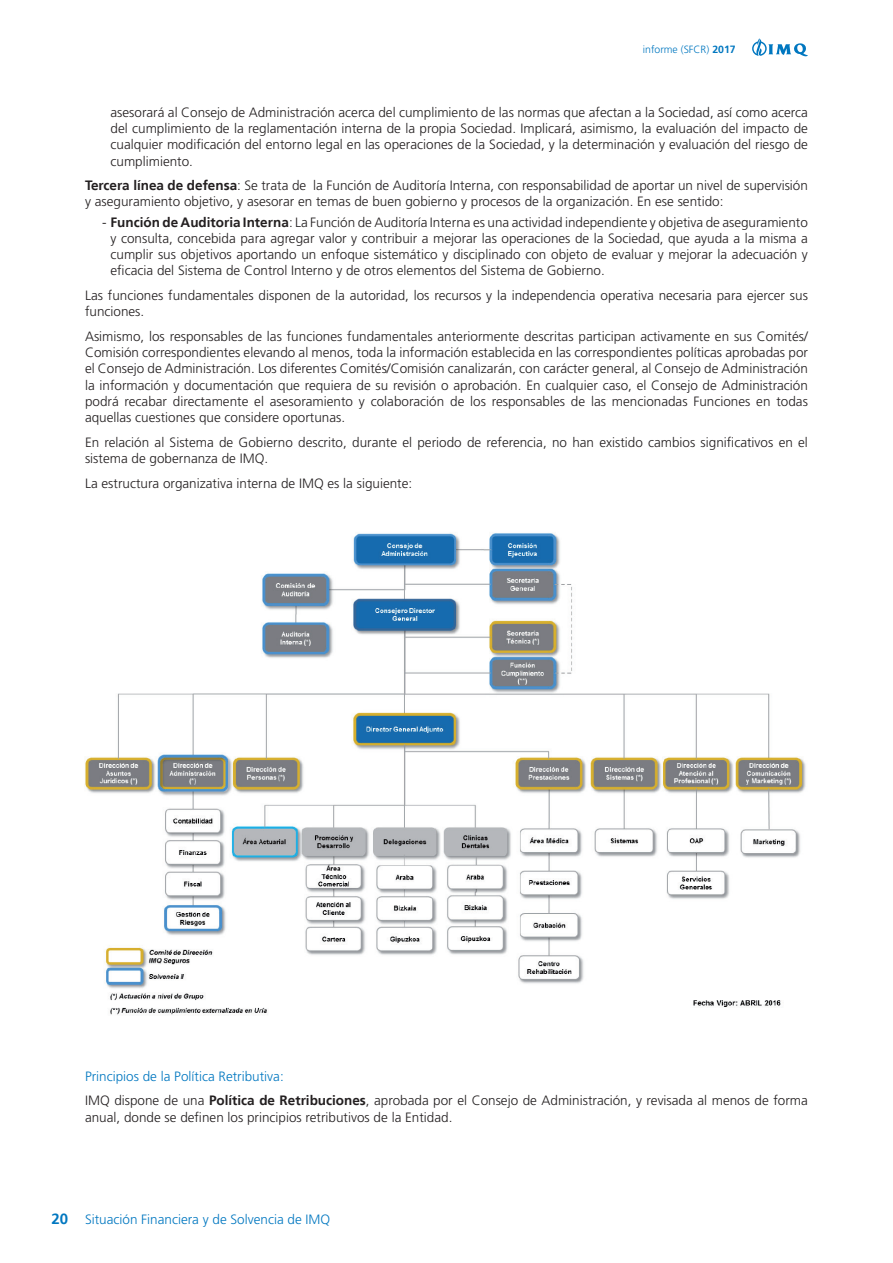
<style>
.page{position:relative;width:893px;height:1263px;background:#fff}
.page>*{position:absolute;margin:0;border:0;box-sizing:border-box;transform-origin:0 0}
.t1{font:300 13.5px/16.2px "Frutiger";color:#231f20}
.t2{font:300 13.5px "Frutiger";color:#0077c0}
.t3{font:300 10.5px "Frutiger";color:#0077c0}
.s1{font-family:"Frutiger LT";font-weight:700}
.s2{color:#0077c0}
.s3{font-family:"Frutiger LT";font-weight:700;font-size:15px}
</style>
<div class="page">
<svg style="left:752px;top:38px;width:56px;height:19px"></svg>
<img style="left:85px;top:533px;width:721px;height:482px">
<p class="t3" style="left:643px;top:43px;width:94px">informe (SFCR) <span class="s1">2017</span></p>
<p class="t1" style="left:111px;top:104px;width:699px;text-align:justify">asesorará al Consejo de Administración acerca del cumplimiento de las normas que afectan a la Sociedad, así como acerca del cumplimiento de la reglamentación interna de la propia Sociedad. Implicará, asimismo, la evaluación del impacto de cualquier modificación del entorno legal en las operaciones de la Sociedad, y la determinación y evaluación del riesgo de cumplimiento.</p>
<p class="t1" style="left:85px;top:177px;width:724px"><span class="s1">Tercera línea de defensa</span>: Se trata de la Función de Auditoría Interna, con responsabilidad de aportar un nivel de supervisión y aseguramiento objetivo, y asesorar en temas de buen gobierno y procesos de la organización. En ese sentido:</p>
<p class="t1" style="left:111px;top:214px;width:699px;text-align:justify;text-indent:-9px">- <span class="s1">Función de Auditoria Interna</span>: La Función de Auditoría Interna es una actividad independiente y objetiva de aseguramiento y consulta, concebida para agregar valor y contribuir a mejorar las operaciones de la Sociedad, que ayuda a la misma a cumplir sus objetivos aportando un enfoque sistemático y disciplinado con objeto de evaluar y mejorar la adecuación y eficacia del Sistema de Control Interno y de otros elementos del Sistema de Gobierno.</p>
<p class="t1" style="left:85px;top:287px;width:724px">Las funciones fundamentales disponen de la autoridad, los recursos y la independencia operativa necesaria para ejercer sus funciones.</p>
<p class="t1" style="left:85px;top:328px;width:724px;text-align:justify">Asimismo, los responsables de las funciones fundamentales anteriormente descritas participan activamente en sus Comités/ Comisión correspondientes elevando al menos, toda la información establecida en las correspondientes políticas aprobadas por el Consejo de Administración. Los diferentes Comités/Comisión canalizarán, con carácter general, al Consejo de Administración la información y documentación que requiera de su revisión o aprobación. En cualquier caso, el Consejo de Administración podrá recabar directamente el asesoramiento y colaboración de los responsables de las mencionadas Funciones en todas aquellas cuestiones que considere oportunas.</p>
<p class="t1" style="left:85px;top:434px;width:724px">En relación al Sistema de Gobierno descrito, durante el periodo de referencia, no han existido cambios significativos en el sistema de gobernanza de IMQ.</p>
<p class="t1" style="left:85px;top:475px;width:329px">La estructura organizativa interna de IMQ es la siguiente:</p>
<p class="t1" style="left:85px;top:1063px;width:724px;line-height:24.8px"><span class="s2">Principios de la Política Retributiva:<br></span>IMQ dispone de una <span class="s1">Política de Retribuciones</span>, aprobada por el Consejo de Administración, y revisada al menos de forma</p>
<p class="t1" style="left:85px;top:1109px;width:369px">anual, donde se definen los principios retributivos de la Entidad.</p>
<p class="t2" style="left:51px;top:1212px;width:280px"><span class="s3">20</span> Situación Financiera y de Solvencia de IMQ</p>
</div>
